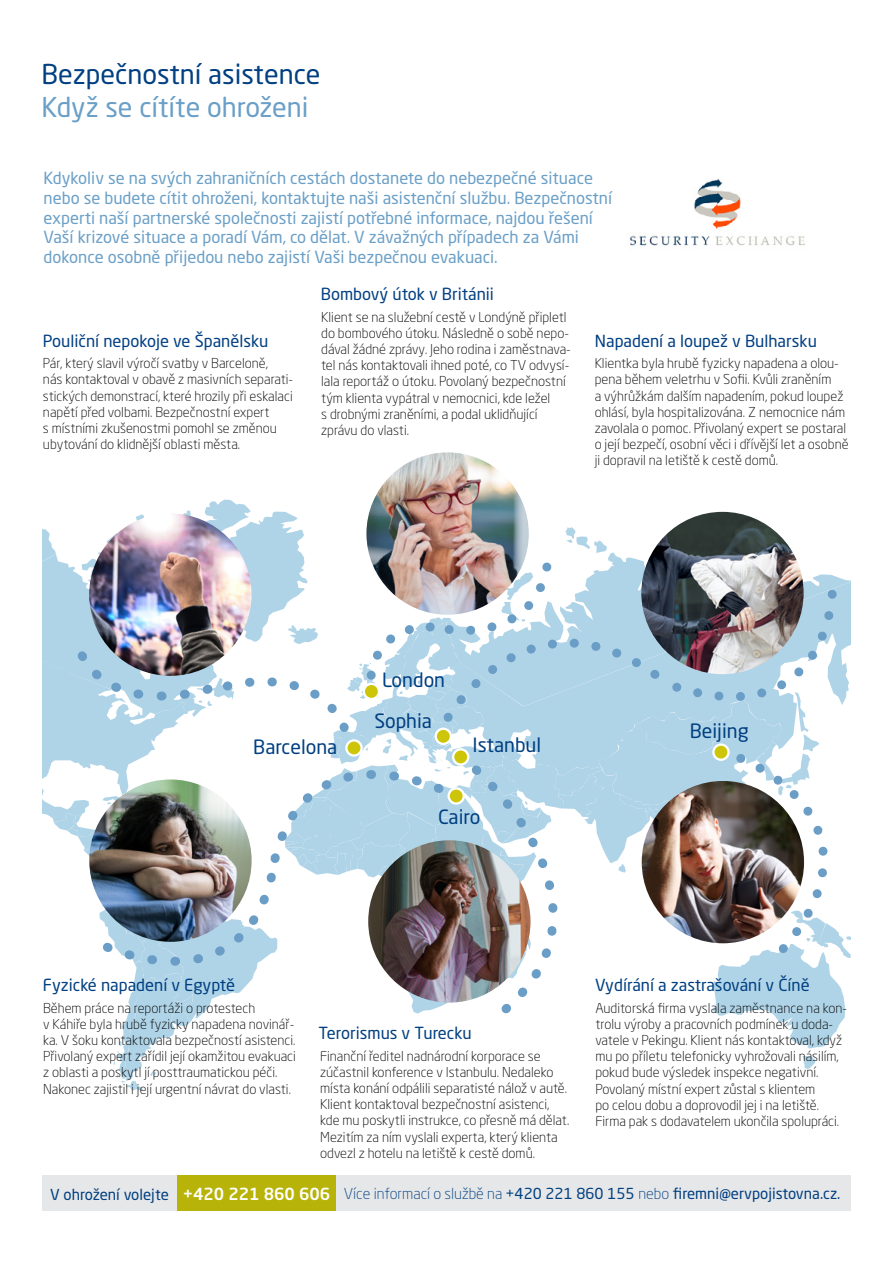
<style>
.page{position:relative;width:893px;height:1263px;background:#fff}
.page>*{position:absolute;margin:0;border:0;box-sizing:border-box;transform-origin:0 0}
.t1{font:27px "Neo Sans Pro";color:#003f81}
.t2{font:27px "Neo Sans Pro";color:#6a9fc7}
.t3{font:19.5px "Neo Sans Pro";color:#003f81}
.t4{font:16.5px/19.8px "Neo Sans Pro";color:#6a9fc7}
.t5{font:16.5px "Neo Sans Pro";color:#003f81}
.t6{font:15px "Neo Sans Pro";color:#003f81}
.t7{font:300 13.5px/16.2px "Neo Sans Pro";color:#000}
.s1{font-weight:500;font-size:16.5px;color:#fff}
.s2{font-weight:300}
</style>
<div class="page">
<img style="left:630px;top:179px;width:175px;height:67px">
<div style="left:43px;top:1175px;width:808px;height:35px;background:#e6e7e8"></div>
<div style="left:177px;top:1175px;width:159px;height:35px;background:#b8b308"></div>
<img style="left:366px;top:452px;width:163px;height:163px;border-radius:81px">
<img style="left:43px;top:498px;width:808px;height:593px">
<img style="left:642px;top:781px;width:162px;height:162px;border-radius:81px">
<h1 class="t1" style="left:42px;top:58px;width:281px">Bezpečnostní asistence</h1>
<h1 class="t2" style="left:42px;top:90px;width:268px">Když se cítíte ohroženi</h1>
<p class="t4" style="left:44px;top:168px;width:570px">Kdykoliv se na svých zahraničních cestách dostanete do nebezpečné situace nebo se budete cítit ohroženi, kontaktujte naši asistenční službu. Bezpečnostní experti naší partnerské společnosti zajistí potřebné informace, najdou řešení Vaší krizové situace a poradí Vám, co dělat. V závažných případech za Vámi dokonce osobně přijedou nebo zajistí Vaši bezpečnou evakuaci.</p>
<p class="t5" style="left:43px;top:331px;width:227px">Pouliční nepokoje ve Španělsku</p>
<p class="t7" style="left:43px;top:355px;width:252px">Pár, který slavil výročí svatby v Barceloně,<br>nás kontaktoval v obavě z masivních separati&shy;stických demonstrací, které hrozily při eskalaci napětí před volbami. Bezpečnostní expert<br>s místními zkušenostmi pomohl se změnou ubytování do klidnější oblasti města.</p>
<p class="t5" style="left:321px;top:284px;width:175px">Bombový útok v Británii</p>
<p class="t7" style="left:321px;top:308px;width:251px">Klient se na služební cestě v Londýně připletl do bombového útoku. Následně o sobě nepo&shy;dával žádné zprávy. Jeho rodina i zaměstnava&shy;tel nás kontaktovali ihned poté, co TV odvysí&shy;lala reportáž o útoku. Povolaný bezpečnostní tým klienta vypátral v nemocnici, kde ležel<br>s drobnými zraněními, a podal uklidňující zprávu do vlasti.</p>
<p class="t5" style="left:595px;top:331px;width:223px">Napadení a loupež v Bulharsku</p>
<p class="t7" style="left:595px;top:355px;width:255px">Klientka byla hrubě fyzicky napadena a olou&shy;pena během veletrhu v Sofii. Kvůli zraněním<br>a výhrůžkám dalším napadením, pokud loupež ohlásí, byla hospitalizována. Z nemocnice nám zavolala o pomoc. Přivolaný expert se postaral o její bezpečí, osobní věci i dřívější let a osobně ji dopravil na letiště k cestě domů.</p>
<h2 class="t3" style="left:253px;top:735px;width:86px">Barcelona</h2>
<h2 class="t3" style="left:382px;top:668px;width:65px">London</h2>
<h2 class="t3" style="left:374px;top:708px;width:59px">Sophia</h2>
<h2 class="t3" style="left:473px;top:733px;width:70px">Istanbul</h2>
<h2 class="t3" style="left:438px;top:805px;width:44px">Cairo</h2>
<h2 class="t3" style="left:690px;top:719px;width:60px">Beijing</h2>
<p class="t5" style="left:43px;top:975px;width:194px">Fyzické napadení v Egyptě</p>
<p class="t7" style="left:43px;top:999px;width:254px">Během práce na reportáži o protestech<br>v Káhiře byla hrubě fyzicky napadena novinář&shy;ka. V šoku kontaktovala bezpečností asistenci.<br>Přivolaný expert zařídil její okamžitou evakuaci z oblasti a poskytl jí posttraumatickou péči.<br>Nakonec zajistil i její urgentní návrat do vlasti.</p>
<p class="t5" style="left:318px;top:1023px;width:155px">Terorismus v Turecku</p>
<p class="t7" style="left:320px;top:1047px;width:251px">Finanční ředitel nadnárodní korporace se zúčastnil konference v Istanbulu. Nedaleko místa konání odpálili separatisté nálož v autě.<br>Klient kontaktoval bezpečnostní asistenci, kde mu poskytli instrukce, co přesně má dělat.<br>Mezitím za ním vyslali experta, který klienta odvezl z hotelu na letiště k cestě domů.</p>
<p class="t5" style="left:595px;top:975px;width:216px">Vydírání a zastrašování v Číně</p>
<p class="t7" style="left:595px;top:999px;width:253px">Auditorská firma vyslala zaměstnance na kon&shy;trolu výroby a pracovních podmínek u doda&shy;vatele v Pekingu. Klient nás kontaktoval, když mu po příletu telefonicky vyhrožovali násilím, pokud bude výsledek inspekce negativní.<br>Povolaný místní expert zůstal s klientem<br>po celou dobu a doprovodil jej i na letiště.<br>Firma pak s dodavatelem ukončila spolupráci.</p>
<p class="t6" style="left:50px;top:1184px;width:792px">V ohrožení volejte <span class="s1">+420 221 860 606</span> <span class="s2">Více informací o službě na</span> +420 221 860 155 <span class="s2">nebo</span> firemni@ervpojistovna.cz.</p>
</div>
